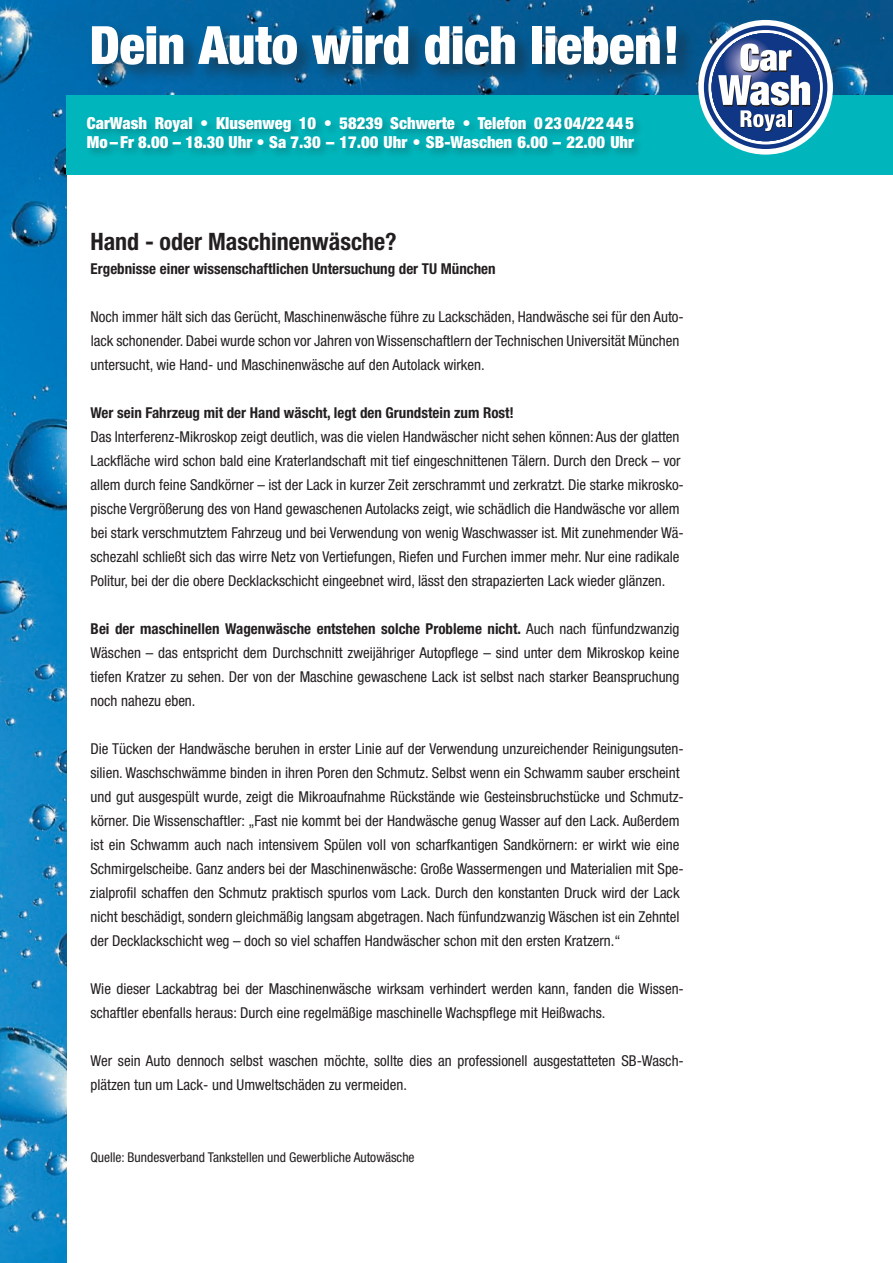
<style>
.page{position:relative;width:893px;height:1263px;background:#fff}
.page>*{position:absolute;margin:0;border:0;box-sizing:border-box;transform-origin:0 0}
.t1{font:900 condensed 52.8px "Helvetica Neue";letter-spacing:-.005em;color:#fff}
.t2{font:700 condensed 24px "Helvetica Neue";color:#231f20}
.t3{font:900 condensed 16.65px/18.9px "Helvetica Neue";color:#fff}
.t4{font:condensed 15px/24px "Helvetica Neue";color:#231f20}
.t5{font:700 condensed 15px "Helvetica Neue";color:#231f20}
.t6{font:condensed 13.5px "Helvetica Neue";color:#231f20}
.s1{font-weight:700}
</style>
<div class="page">
<img style="left:0;top:131px;width:67px;height:1132px">
<img style="left:0;top:0;width:893px;height:131px">
<div style="left:67px;top:95px;width:826px;height:79px;background:#00b6bc"></div>
<svg style="left:698px;top:20px;width:135px;height:135px"></svg>
<div style="left:704px;top:26px;width:123px;height:123px;background:#103785;border-radius:50%"></div>
<svg style="left:708px;top:30px;width:115px;height:114px"></svg>
<svg style="left:712px;top:33px;width:108px;height:108px"></svg>
<hr style="left:788px;top:110px;width:4px;height:17px;background:#fff">
<div style="left:86px;top:21px;width:612px;height:66px;background:#231f20;opacity:.5"></div>
<div style="left:83px;top:113px;width:563px;height:48px;background:#231f20;opacity:.3"></div>
<h1 class="t1" style="left:90px;top:13px;width:591px">Dein Auto wird dich lieben!</h1>
<p class="t3" style="left:87px;top:113px;width:549px">CarWash Royal • Klusenweg 10 • 58239 Schwerte • Telefon 02304/22445<br>Mo–Fr 8.00 – 18.30 Uhr • Sa 7.30 – 17.00 Uhr • SB-Waschen 6.00 – 22.00 Uhr</p>
<h2 class="t2" style="left:90px;top:227px;width:308px">Hand - oder Maschinenwäsche?</h2>
<p class="t5" style="left:91px;top:259px;width:407px">Ergebnisse einer wissenschaftlichen Untersuchung der TU München</p>
<p class="t4" style="left:91px;top:304px;width:595px">Noch immer hält sich das Gerücht, Maschinenwäsche führe zu Lackschäden, Handwäsche sei für den Auto&shy;lack schonender. Dabei wurde schon vor Jahren von Wissenschaftlern der Technischen Universität München untersucht, wie Hand- und Maschinenwäsche auf den Autolack wirken.</p>
<p class="t5" style="left:90px;top:403px;width:425px">Wer sein Fahrzeug mit der Hand wäscht, legt den Grundstein zum Rost!</p>
<p class="t4" style="left:90px;top:424px;width:595px">Das Interferenz-Mikroskop zeigt deutlich, was die vielen Handwäscher nicht sehen können: Aus der glatten Lackfläche wird schon bald eine Kraterlandschaft mit tief eingeschnittenen Tälern. Durch den Dreck – vor allem durch feine Sandkörner – ist der Lack in kurzer Zeit zerschrammt und zerkratzt. Die starke mikrosko&shy;pische Vergrößerung des von Hand gewaschenen Autolacks zeigt, wie schädlich die Handwäsche vor allem bei stark verschmutztem Fahrzeug und bei Verwendung von wenig Waschwasser ist. Mit zunehmender Wä&shy;schezahl schließt sich das wirre Netz von Vertiefungen, Riefen und Furchen immer mehr. Nur eine radikale Politur, bei der die obere Decklackschicht eingeebnet wird, lässt den strapazierten Lack wieder glänzen.</p>
<p class="t4" style="left:90px;top:616px;width:591px;text-align:justify"><span class="s1">Bei der maschinellen Wagenwäsche entstehen solche Probleme nicht.</span> Auch nach fünfundzwanzig Wäschen – das entspricht dem Durchschnitt zweijähriger Autopflege – sind unter dem Mikroskop keine tiefen Kratzer zu sehen. Der von der Maschine gewaschene Lack ist selbst nach starker Beanspruchung noch nahezu eben.</p>
<p class="t4" style="left:90px;top:736px;width:595px">Die Tücken der Handwäsche beruhen in erster Linie auf der Verwendung unzureichender Reinigungsuten&shy;silien. Waschschwämme binden in ihren Poren den Schmutz. Selbst wenn ein Schwamm sauber erscheint und gut ausgespült wurde, zeigt die Mikroaufnahme Rückstände wie Gesteinsbruchstücke und Schmutz&shy;körner. Die Wissenschaftler: „Fast nie kommt bei der Handwäsche genug Wasser auf den Lack. Außerdem ist ein Schwamm auch nach intensivem Spülen voll von scharfkantigen Sandkörnern: er wirkt wie eine Schmirgelscheibe. Ganz anders bei der Maschinenwäsche: Große Wassermengen und Materialien mit Spe&shy;zialprofil schaffen den Schmutz praktisch spurlos vom Lack. Durch den konstanten Druck wird der Lack nicht beschädigt, sondern gleichmäßig langsam abgetragen. Nach fünfundzwanzig Wäschen ist ein Zehntel der Decklackschicht weg – doch so viel schaffen Handwäscher schon mit den ersten Kratzern.“</p>
<p class="t4" style="left:90px;top:976px;width:595px">Wie dieser Lackabtrag bei der Maschinenwäsche wirksam verhindert werden kann, fanden die Wissen&shy;schaftler ebenfalls heraus: Durch eine regelmäßige maschinelle Wachspflege mit Heißwachs.</p>
<p class="t4" style="left:90px;top:1048px;width:595px">Wer sein Auto dennoch selbst waschen möchte, sollte dies an professionell ausgestatteten SB-Wasch&shy;plätzen tun um Lack- und Umweltschäden zu vermeiden.</p>
<p class="t6" style="left:90px;top:1149px;width:326px">Quelle: Bundesverband Tankstellen und Gewerbliche Autowäsche</p>
</div>
